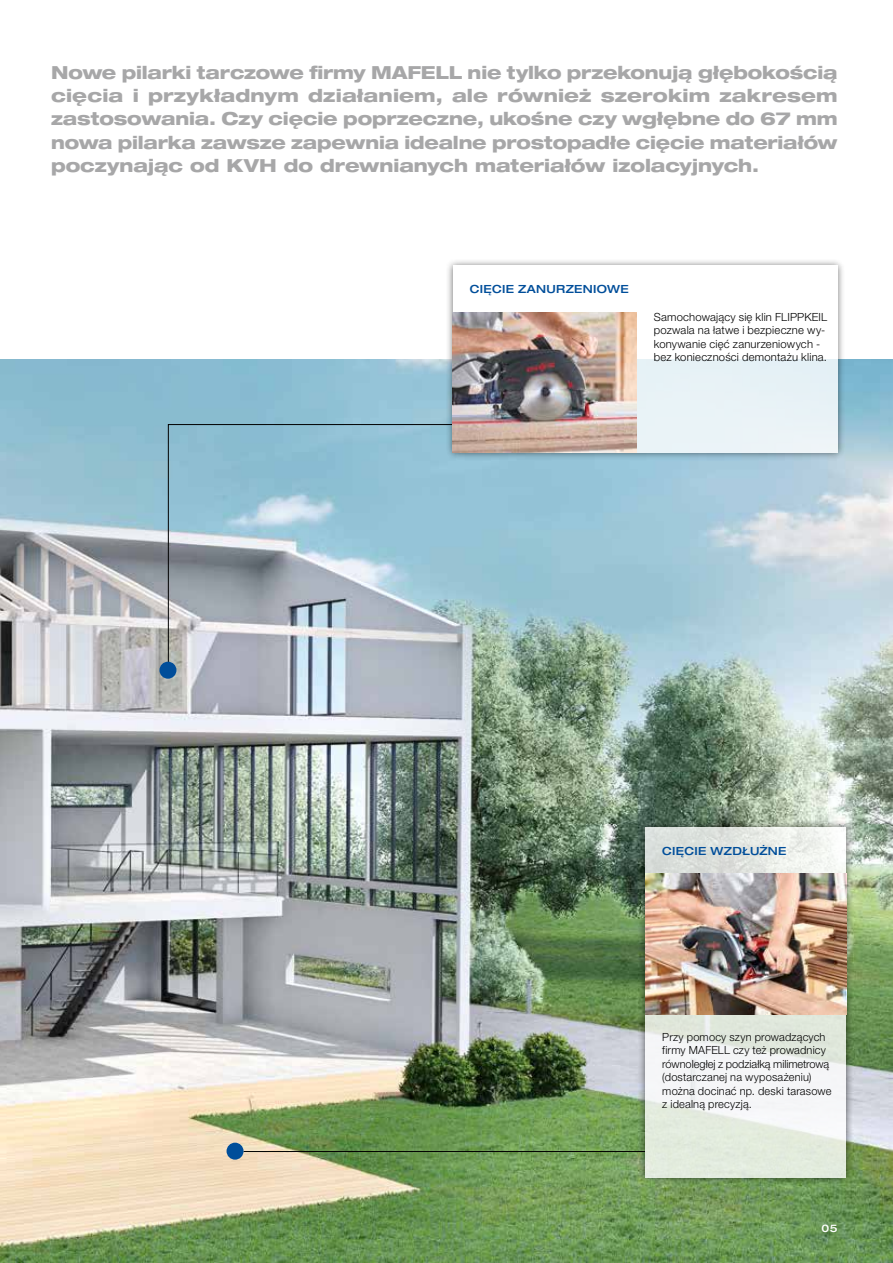
<style>
.page{position:relative;width:893px;height:1263px;background:#fff}
.page>*{position:absolute;margin:0;border:0;box-sizing:border-box;transform-origin:0 0}
.t1{font:800 expanded 18px/23.4px "Helvetica Neue LT Pro";letter-spacing:-.005em;color:#a7a7a8;text-align:justify}
.t2{font:300 11.25px/13.5px "Helvetica Neue LT Pro";letter-spacing:.015em;color:#000}
.t3{font:500 expanded 11.25px "Helvetica Neue LT Pro";letter-spacing:.025em;color:#004e9a}
.t4{font:500 expanded 10.5px "Helvetica Neue LT Pro";color:#fff}
</style>
<div class="page">
<img style="left:0;top:359px;width:893px;height:904px">
<hr style="left:243px;top:1151px;width:402px;height:1px;background:#000">
<div style="left:227px;top:1143px;width:17px;height:17px;background:#004e9a;border-radius:50%"></div>
<svg style="left:168px;top:424px;width:286px;height:240px;background:#a0bccb"></svg>
<div style="left:159px;top:662px;width:17px;height:17px;background:#004e9a;border-radius:50%"></div>
<div style="left:445px;top:258px;width:400px;height:203px;background:#000;opacity:.7"></div>
<div style="left:453px;top:266px;width:385px;height:187px;background:linear-gradient(to bottom,#fff,#e4f0f5)"></div>
<img style="left:453px;top:313px;width:184px;height:140px">
<div style="left:638px;top:819px;width:216px;height:366px;background:#000;opacity:.7"></div>
<svg style="left:645px;top:827px;width:201px;height:351px"></svg>
<img style="left:645px;top:874px;width:201px;height:140px">
<p class="t1" style="left:51px;top:60px;width:788px">Nowe pilarki tarczowe firmy MAFELL nie tylko przekonują głębokością cięcia i przykładnym działaniem, ale również szerokim zakresem zastosowania. Czy cięcie poprzeczne, ukośne czy wgłębne do 67 mm nowa pilarka zawsze zapewnia idealne prostopadłe cięcie materiałów poczynając od KVH do drewnianych materiałów izolacyjnych.</p>
<p class="t3" style="left:470px;top:282px;width:160px">CIĘCIE ZANURZENIOWE</p>
<p class="t2" style="left:654px;top:310px;width:175px">Samochowający się klin FLIPPKEIL pozwala na łatwe i bezpieczne wy&shy;konywanie cięć zanurzeniowych - bez konieczności demontażu klina.</p>
<p class="t3" style="left:662px;top:843px;width:126px">CIĘCIE WZDŁUŻNE</p>
<p class="t2" style="left:662px;top:1030px;width:171px">Przy pomocy szyn prowadzących firmy MAFELL czy też prowadnicy równoległej z podziałką milimetrową (dostarczanej na wyposażeniu) można docinać np. deski tarasowe z idealną precyzją.</p>
<p class="t4" style="left:822px;top:1222px;width:18px">05</p>
</div>
